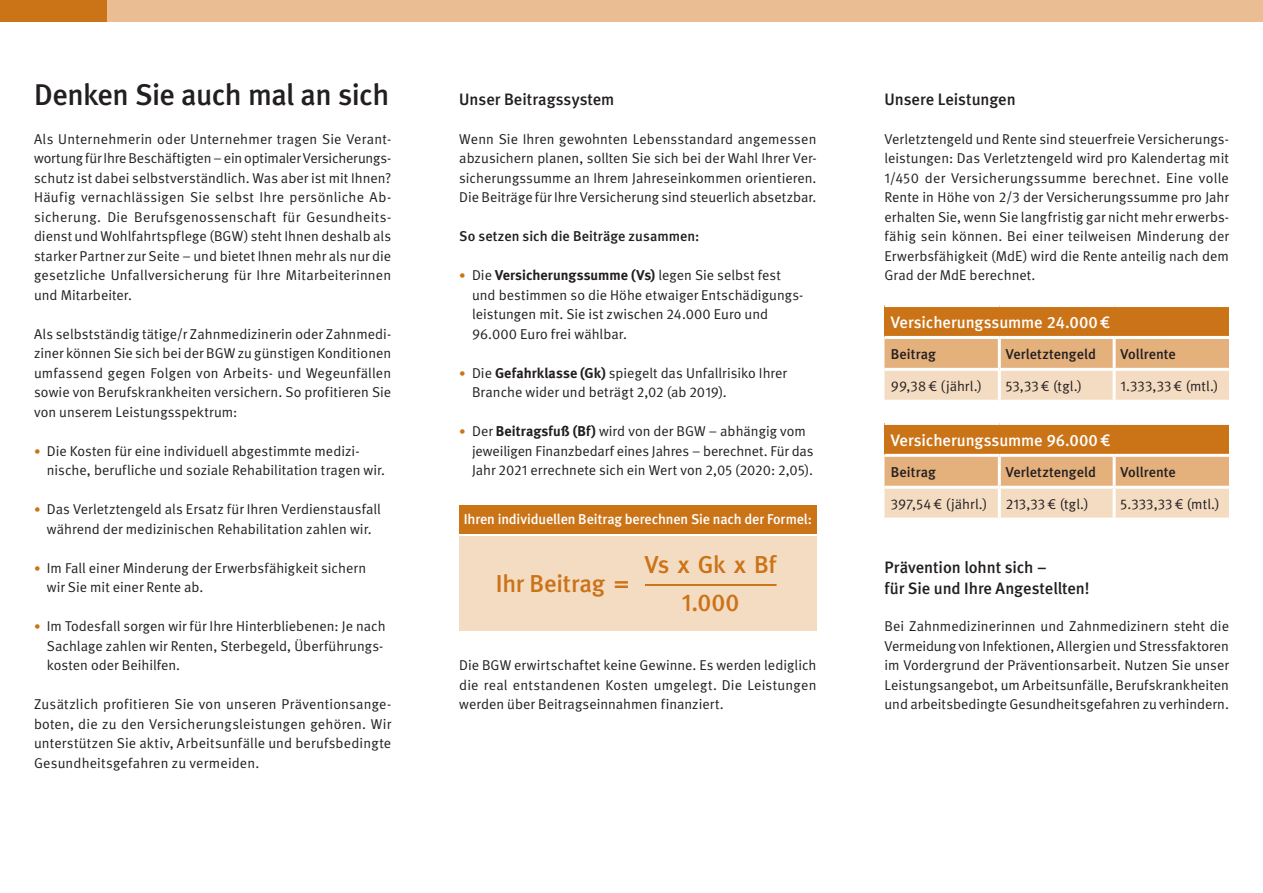
<style>
.page{position:relative;width:1263px;height:893px;background:#fff}
.page>*{position:absolute;margin:0;border:0;box-sizing:border-box;transform-origin:0 0}
.t1{font:500 30px "DGUV Meta";letter-spacing:-.02em;color:#231f20}
.t2{font:500 24.45px/38.2px "DGUV Meta";letter-spacing:-.005em;color:#cb7317;text-align:center}
.t3{font:500 16.5px/21px "DGUV Meta";color:#231f20}
.t4{font:500 16.5px "DGUV Meta";letter-spacing:-.005em;color:#fff}
.t5{font:14.25px/19.5px "DGUV Meta";letter-spacing:.005em;color:#231f20}
.t6{font:500 14.25px "DGUV Meta";letter-spacing:.005em;color:#231f20}
.t7{font:500 14.25px "DGUV Meta";letter-spacing:-.005em;color:#fff}
.s1{font-size:12.75px;color:#cb7317}
.s2{font-weight:700}
</style>
<div class="page">
<div style="left:459px;top:505px;width:357px;height:28px;background:#cb7317"></div>
<div style="left:459px;top:537px;width:357px;height:94px;background:#f4dcc3"></div>
<hr style="left:645px;top:584px;width:131px;height:2px;background:#cb7317">
<div style="left:884px;top:306px;width:345px;height:31px;background:#cb7317"></div>
<svg style="left:884px;top:339px;width:345px;height:61px"></svg>
<hr style="left:884px;top:304px;width:115px;height:3px;background:#fff">
<hr style="left:999px;top:304px;width:115px;height:3px;background:#fff">
<hr style="left:1114px;top:304px;width:115px;height:3px;background:#fff">
<hr style="left:884px;top:336px;width:115px;height:3px;background:#fff">
<hr style="left:999px;top:336px;width:115px;height:3px;background:#fff">
<hr style="left:1114px;top:336px;width:115px;height:3px;background:#fff">
<hr style="left:884px;top:368px;width:115px;height:3px;background:#fff">
<hr style="left:1114px;top:368px;width:115px;height:3px;background:#fff">
<hr style="left:998px;top:339px;width:3px;height:29px;background:#fff">
<hr style="left:1113px;top:339px;width:3px;height:29px;background:#fff">
<hr style="left:999px;top:368px;width:115px;height:3px;background:#fff">
<hr style="left:998px;top:371px;width:3px;height:29px;background:#fff">
<hr style="left:1113px;top:371px;width:3px;height:29px;background:#fff">
<div style="left:884px;top:423px;width:345px;height:32px;background:#cb7317"></div>
<svg style="left:884px;top:457px;width:345px;height:61px"></svg>
<hr style="left:884px;top:422px;width:115px;height:3px;background:#fff">
<hr style="left:999px;top:422px;width:115px;height:3px;background:#fff">
<hr style="left:1114px;top:422px;width:115px;height:3px;background:#fff">
<hr style="left:884px;top:454px;width:115px;height:3px;background:#fff">
<hr style="left:999px;top:454px;width:115px;height:3px;background:#fff">
<hr style="left:1114px;top:454px;width:115px;height:3px;background:#fff">
<hr style="left:998px;top:489px;width:3px;height:29px;background:#fff">
<hr style="left:884px;top:486px;width:115px;height:3px;background:#fff">
<hr style="left:999px;top:486px;width:115px;height:3px;background:#fff">
<hr style="left:1114px;top:486px;width:115px;height:3px;background:#fff">
<hr style="left:998px;top:457px;width:3px;height:29px;background:#fff">
<hr style="left:1113px;top:457px;width:3px;height:29px;background:#fff">
<hr style="left:1113px;top:489px;width:3px;height:29px;background:#fff">
<div style="left:838px;top:0;width:425px;height:21px;background:#eabe92"></div>
<div style="left:412px;top:0;width:451px;height:21px;background:#eabe92"></div>
<div style="left:0;top:0;width:438px;height:21px;background:#eabe92"></div>
<div style="left:0;top:0;width:106px;height:21px;background:#cb7317"></div>
<h1 class="t1" style="left:34px;top:77px;width:357px">Denken Sie auch mal an sich</h1>
<p class="t5" style="left:34px;top:129px;width:359px">Als Unternehmerin oder Unternehmer tragen Sie Verant&shy;wortung für Ihre Beschäftigten – ein optimaler Versicherungs&shy;schutz ist dabei selbstverständlich. Was aber ist mit Ihnen?<br>Häufig vernachlässigen Sie selbst Ihre persönliche Ab-- sicherung. Die Berufsgenossenschaft für Gesundheits&shy;dienst und Wohlfahrtspflege (BGW) steht Ihnen deshalb als starker Partner zur Seite – und bietet Ihnen mehr als nur die gesetzliche Unfallversicherung für Ihre Mitarbeiterinnen und Mitarbeiter.</p>
<p class="t5" style="left:34px;top:324px;width:359px;text-align:justify">Als selbstständig tätige/r Zahnmedizinerin oder Zahnmedi&shy;ziner können Sie sich bei der BGW zu günstigen Konditionen umfassend gegen Folgen von Arbeits- und Wegeunfällen sowie von Berufskrankheiten versichern. So profitieren Sie von unserem Leistungsspektrum:</p>
<p class="t5" style="left:47px;top:441px;width:340px;text-indent:-13px"><span class="s1">•</span> Die Kosten für eine individuell abgestimmte medizi&shy;nische, berufliche und soziale Rehabilitation tragen wir.</p>
<p class="t5" style="left:34px;top:500px;width:348px;text-align:center"><span class="s1">•</span> Das Verletztengeld als Ersatz für Ihren Verdienstausfall während der medizinischen Rehabilitation zahlen wir.</p>
<p class="t5" style="left:47px;top:558px;width:321px;text-indent:-13px"><span class="s1">•</span> Im Fall einer Minderung der Erwerbsfähigkeit sichern wir Sie mit einer Rente ab.</p>
<p class="t5" style="left:47px;top:617px;width:340px;text-indent:-13px"><span class="s1">•</span> Im Todesfall sorgen wir für Ihre Hinterbliebenen: Je nach<br>Sachlage zahlen wir Renten, Sterbegeld, Überführungs&shy;kosten oder Beihilfen.</p>
<p class="t5" style="left:34px;top:695px;width:359px;text-align:justify">Zusätzlich profitieren Sie von unseren Präventionsange&shy;boten, die zu den Versicherungsleistungen gehören. Wir unterstützen Sie aktiv, Arbeitsunfälle und berufsbedingte Gesundheitsgefahren zu vermeiden.</p>
<p class="t3" style="left:459px;top:89px;width:157px">Unser Beitragssystem</p>
<p class="t5" style="left:459px;top:129px;width:359px;text-align:justify">Wenn Sie Ihren gewohnten Lebensstandard angemessen abzusichern planen, sollten Sie sich bei der Wahl Ihrer Ver&shy;sicherungssumme an Ihrem Jahreseinkommen orientieren.<br>Die Beiträge für Ihre Versicherung sind steuerlich absetzbar.</p>
<p class="t6" style="left:459px;top:228px;width:242px">So setzen sich die Beiträge zusammen:</p>
<p class="t5" style="left:472px;top:266px;width:333px;text-indent:-13px"><span class="s1">•</span> Die <span class="s2">Versicherungssumme (Vs)</span> legen Sie selbst fest und bestimmen so die Höhe etwaiger Entschädigungs&shy;leistungen mit. Sie ist zwischen 24.000 Euro und 96.000 Euro frei wählbar.</p>
<p class="t5" style="left:472px;top:363px;width:316px;text-indent:-13px"><span class="s1">•</span> Die <span class="s2">Gefahrklasse (Gk)</span> spiegelt das Unfallrisiko Ihrer<br>Branche wider und beträgt 2,02 (ab 2019).</p>
<p class="t5" style="left:472px;top:422px;width:343px;text-indent:-13px"><span class="s1">•</span> Der <span class="s2">Beitragsfuß (Bf)</span> wird von der BGW – abhängig vom jeweiligen Finanzbedarf eines Jahres – berechnet. Für das<br>Jahr 2021 errechnete sich ein Wert von 2,05 (2020: 2,05).</p>
<p class="t7" style="left:464px;top:511px;width:350px">Ihren individuellen Beitrag berechnen Sie nach der Formel:</p>
<h2 class="t2" style="left:645px;top:546px;width:133px">Vs x Gk x Bf<br>1.000</h2>
<h2 class="t2" style="left:496px;top:565px;width:135px">Ihr Beitrag =</h2>
<p class="t5" style="left:459px;top:656px;width:359px;text-align:justify">Die BGW erwirtschaftet keine Gewinne. Es werden lediglich die real entstandenen Kosten umgelegt. Die Leistungen werden über Beitragseinnahmen finanziert.</p>
<p class="t3" style="left:884px;top:89px;width:133px">Unsere Leistungen</p>
<p class="t5" style="left:884px;top:129px;width:346px;text-align:justify">Verletztengeld und Rente sind steuerfreie Versicherungs&shy;leistungen: Das Verletztengeld wird pro Kalendertag mit 1/450 der Versicherungssumme berechnet. Eine volle Rente in Höhe von 2/3 der Versicherungssumme pro Jahr erhalten Sie, wenn Sie langfristig gar nicht mehr erwerbs&shy;fähig sein können. Bei einer teilweisen Minderung der Erwerbsfähigkeit (MdE) wird die Rente anteilig nach dem Grad der MdE berechnet.</p>
<p class="t4" style="left:891px;top:312px;width:221px">Versicherungssumme 24.000€</p>
<p class="t6" style="left:891px;top:346px;width:47px">Beitrag</p>
<p class="t6" style="left:1006px;top:346px;width:92px">Verletztengeld</p>
<p class="t6" style="left:1120px;top:346px;width:57px">Vollrente</p>
<p class="t5" style="left:891px;top:376px;width:93px">99,38€ (jährl.)</p>
<p class="t5" style="left:1006px;top:376px;width:78px">53,33€ (tgl.)</p>
<p class="t5" style="left:1120px;top:376px;width:99px">1.333,33€ (mtl.)</p>
<p class="t4" style="left:891px;top:430px;width:221px">Versicherungssumme 96.000€</p>
<p class="t6" style="left:891px;top:463px;width:47px">Beitrag</p>
<p class="t6" style="left:1006px;top:463px;width:92px">Verletztengeld</p>
<p class="t6" style="left:1120px;top:463px;width:57px">Vollrente</p>
<p class="t5" style="left:891px;top:494px;width:98px">397,54€ (jährl.)</p>
<p class="t5" style="left:1006px;top:494px;width:84px">213,33€ (tgl.)</p>
<p class="t5" style="left:1120px;top:494px;width:101px">5.333,33€ (mtl.)</p>
<p class="t3" style="left:884px;top:557px;width:206px">Prävention lohnt sich –<br>für Sie und Ihre Angestellten!</p>
<p class="t5" style="left:884px;top:617px;width:346px;text-align:justify">Bei Zahnmedizinerinnen und Zahnmedizinern steht die Vermeidung von Infektionen, Allergien und Stressfaktoren im Vordergrund der Präventionsarbeit. Nutzen Sie unser Leistungsangebot, um Arbeitsunfälle, Berufskrankheiten und arbeitsbedingte Gesundheitsgefahren zu verhindern.</p>
</div>
